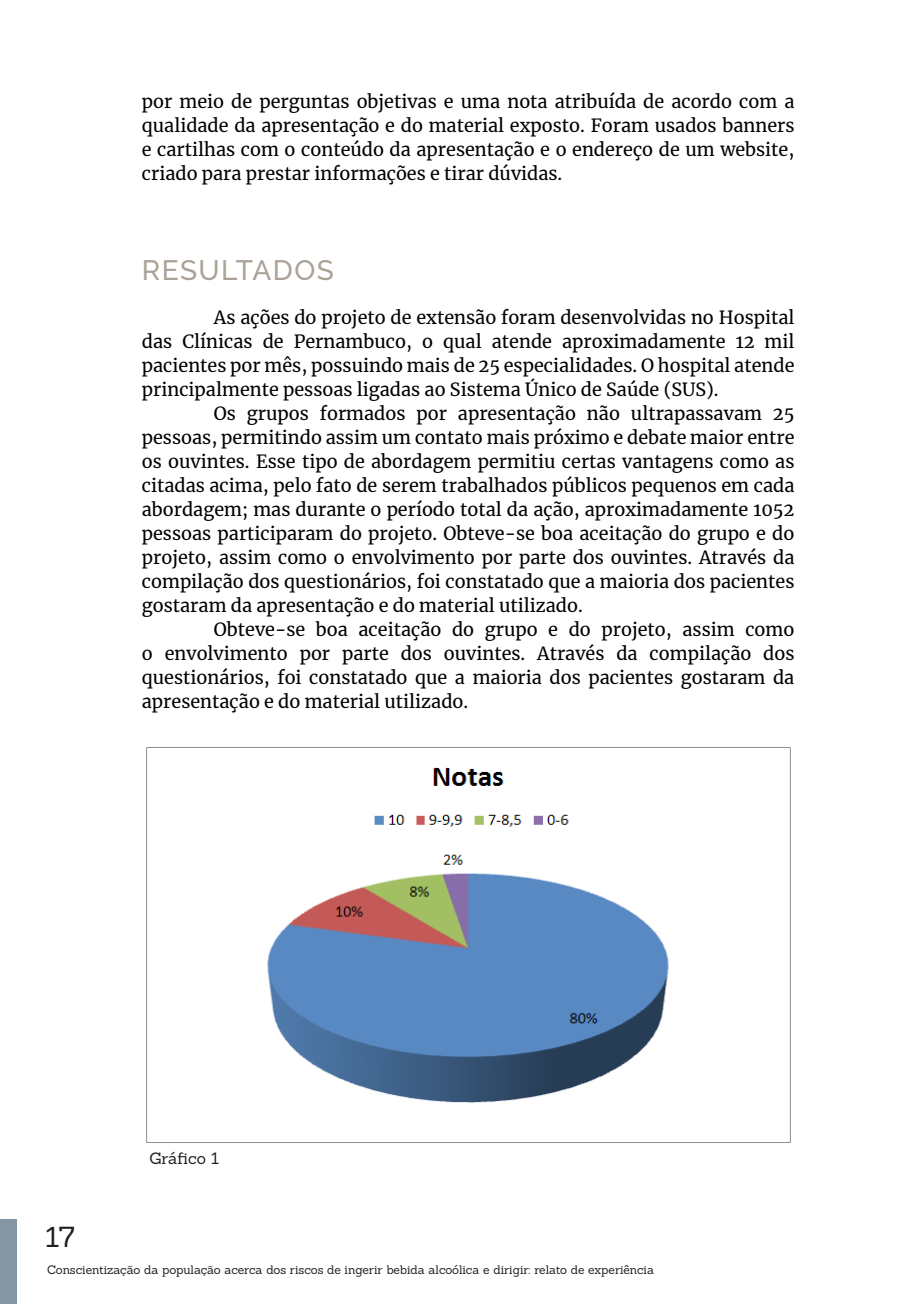
<style>
.page{position:relative;width:908px;height:1304px;background:#fff}
.page>*{position:absolute;margin:0;border:0;box-sizing:border-box;transform-origin:0 0}
.t1{font:500 28px "Raleway";letter-spacing:.05em;color:#aaa297}
.t2{font:28px "Sanchez";color:#231f20}
.t3{font:18px/24px "Merriweather";color:#000;text-align:justify}
.t4{font:16px "Sanchez";color:#231f20}
.t5{font:12px "Sanchez";letter-spacing:-.005em;color:#231f20}
</style>
<div class="page">
<div style="left:0;top:1219px;width:17px;height:85px;background:#8496a2"></div>
<img style="left:146px;top:747px;width:645px;height:396px">
<p class="t3" style="left:142px;top:89px;width:654px">por meio de perguntas objetivas e uma nota atribuída de acordo com a qualidade da apresentação e do material exposto. Foram usados banners e cartilhas com o conteúdo da apresentação e o endereço de um website, criado para prestar informações e tirar dúvidas.</p>
<p class="t1" style="left:142px;top:254px;width:193px">RESULTADOS</p>
<p class="t3" style="left:214px;top:305px;width:581px">As ações do projeto de extensão foram desenvolvidas no Hospital</p>
<p class="t3" style="left:142px;top:329px;width:653px">das Clínicas de Pernambuco, o qual atende aproximadamente 12 mil</p>
<p class="t3" style="left:142px;top:353px;width:653px">pacientes por mês, possuindo mais de 25 especialidades. O hospital atende</p>
<p class="t3" style="left:142px;top:377px;width:578px">principalmente pessoas ligadas ao Sistema Único de Saúde (SUS).</p>
<p class="t3" style="left:214px;top:401px;width:581px">Os grupos formados por apresentação não ultrapassavam 25</p>
<p class="t3" style="left:142px;top:425px;width:654px">pessoas, permitindo assim um contato mais próximo e debate maior entre</p>
<p class="t3" style="left:142px;top:449px;width:653px">os ouvintes. Esse tipo de abordagem permitiu certas vantagens como as</p>
<p class="t3" style="left:142px;top:473px;width:653px">citadas acima, pelo fato de serem trabalhados públicos pequenos em cada</p>
<p class="t3" style="left:142px;top:497px;width:653px">abordagem; mas durante o período total da ação, aproximadamente 1052</p>
<p class="t3" style="left:142px;top:521px;width:653px">pessoas participaram do projeto. Obteve-se boa aceitação do grupo e do</p>
<p class="t3" style="left:142px;top:545px;width:653px">projeto, assim como o envolvimento por parte dos ouvintes. Através da</p>
<p class="t3" style="left:142px;top:569px;width:653px">compilação dos questionários, foi constatado que a maioria dos pacientes</p>
<p class="t3" style="left:142px;top:593px;width:442px">gostaram da apresentação e do material utilizado.</p>
<p class="t3" style="left:142px;top:617px;width:653px;text-indent:72px">Obteve-se boa aceitação do grupo e do projeto, assim como o envolvimento por parte dos ouvintes. Através da compilação dos questionários, foi constatado que a maioria dos pacientes gostaram da apresentação e do material utilizado.</p>
<p class="t2" style="left:46px;top:1219px;width:31px">17</p>
<p class="t4" style="left:149px;top:1148px;width:71px">Gráfico 1</p>
<p class="t5" style="left:47px;top:1262px;width:608px">Conscientização da população acerca dos riscos de ingerir bebida alcoólica e dirigir: relato de experiência</p>
</div>
